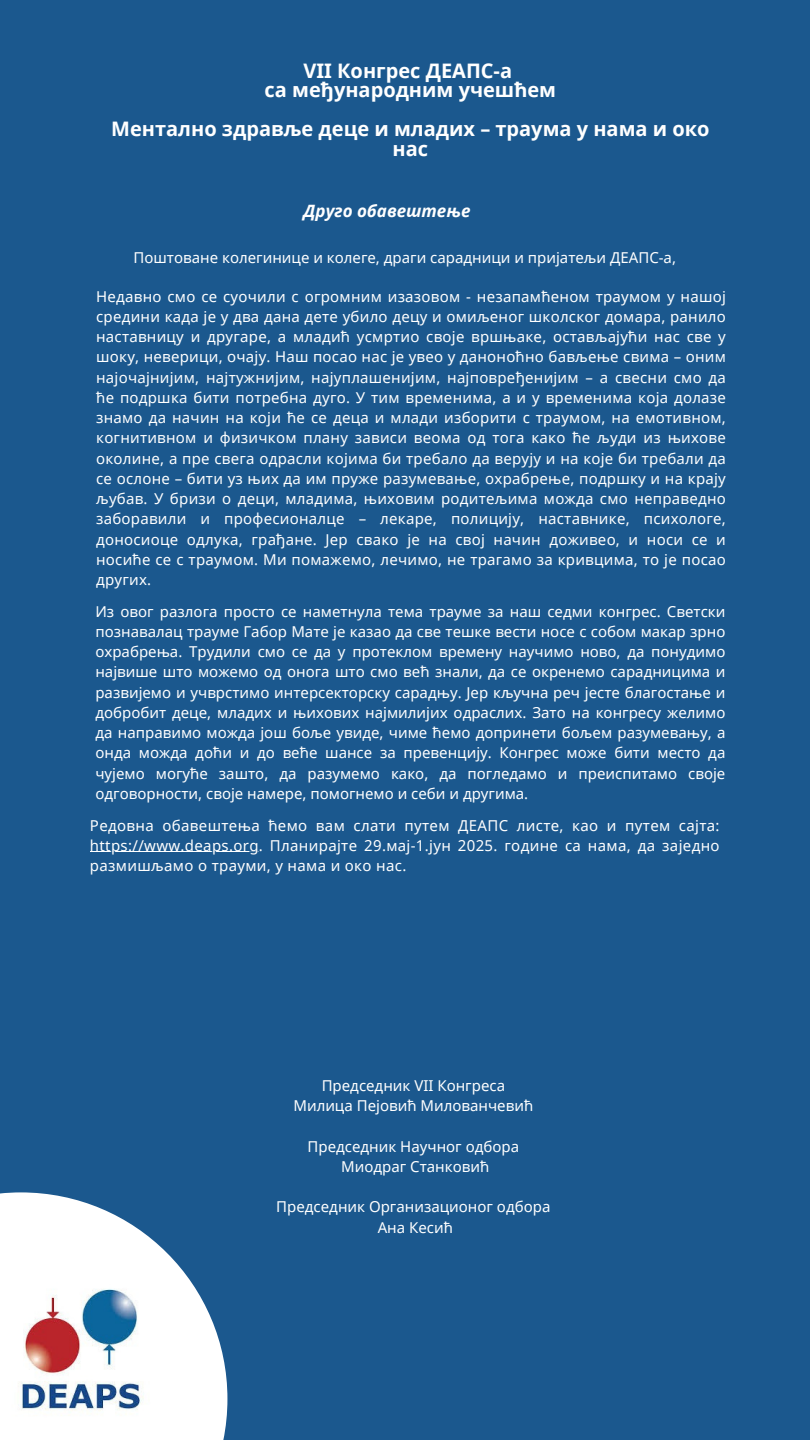
<style>
.page{position:relative;width:810px;height:1440px;background:#1b588e}
.page>*{position:absolute;margin:0;border:0;box-sizing:border-box;transform-origin:0 0}
.t1{font:700 20px/19.5px "Noto Sans";color:#fff;text-align:center}
.t2{font:italic 700 17px "Noto Sans";color:#fff}
.t3{font:15px/20.2px "Noto Sans";color:#fff;text-align:justify}
.t4{font:15px/20.2px "Noto Sans";letter-spacing:.02em;color:#fff}
</style>
<div class="page">
<svg style="left:0;top:1192px;width:227px;height:248px;fill:#fff"></svg>
<img style="left:0;top:1278px;width:162px;height:162px">
<hr style="left:90px;top:852px;width:169px;height:1px;background:#fff">
<h1 class="t1" style="left:265px;top:60px;width:293px">VII Конгрес ДЕАПС-а<br>са међународним учешћем</h1>
<h2 class="t1" style="left:111px;top:119px;width:600px">Ментално здравље деце и младих – траума у нама и око нас</h2>
<h1 class="t2" style="left:303px;top:199px;width:169px">Друго обавештење</h1>
<p class="t3" style="left:133px;top:247px;width:544px">Поштоване колегинице и колеге, драги сарадници и пријатељи ДЕАПС-а,</p>
<p class="t3" style="left:96px;top:286px;width:631px">Недавно смо се суочили с огромним изазовом - незапамћеном траумом у нашој средини када је у два дана дете убило децу и омиљеног школског домара, ранило наставницу и другаре, а младић усмртио своје вршњаке, остављајући нас све у шоку, неверици, очају. Наш посао нас је увео у даноноћно бављење свима – оним најочајнијим, најтужнијим, најуплашенијим, најповређенијим – а свесни смо да ће подршка бити потребна дуго. У тим временима, а и у временима која долазе знамо да начин на који ће се деца и млади изборити с траумом, на емотивном, когнитивном и физичком плану зависи веома од тога како ће људи из њихове околине, а пре свега одрасли којима би требало да верују и на које би требали да се ослоне – бити уз њих да им пруже разумевање, охрабрење, подршку и на крају љубав. У бризи о деци, младима, њиховим родитељима можда смо неправедно заборавили и професионалце – лекаре, полицију, наставнике, психологе, доносиоце одлука, грађане. Јер свако је на свој начин доживео, и носи се и носиће се с траумом. Ми помажемо, лечимо, не трагамо за кривцима, то је посао других.</p>
<p class="t3" style="left:95px;top:601px;width:632px">Из овог разлога просто се наметнула тема трауме за наш седми конгрес. Светски познавалац трауме Габор Мате је казао да све тешке вести носе с собом макар зрно охрабрења. Трудили смо се да у протеклом времену научимо ново, да понудимо највише што можемо од онога што смо већ знали, да се окренемо сарадницима и развијемо и учврстимо интерсекторску сарадњу. Јер кључна реч јесте благостање и добробит деце, младих и њихових најмилијих одраслих. Зато на конгресу желимо да направимо можда још боље увиде, чиме ћемо допринети бољем разумевању, а онда можда доћи и до веће шансе за превенцију. Конгрес може бити место да чујемо могуће зашто, да разумемо како, да погледамо и преиспитамо своје одговорности, своје намере, помогнемо и себи и другима.</p>
<p class="t4" style="left:90px;top:815px;width:631px">Редовна обавештења ћемо вам слати путем ДЕАПС листе, као и путем сајта:</p>
<p class="t4" style="left:90px;top:835px;width:631px">https://www.deaps.org. Планирајте 29.мај-1.јун 2025. године са нама, да заједно размишљамо о трауми, у нама и око нас.</p>
<p class="t3" style="left:322px;top:1075px;width:185px">Председник VII Конгреса</p>
<p class="t3" style="left:293px;top:1095px;width:241px">Милица Пејовић Милованчевић</p>
<p class="t3" style="left:308px;top:1136px;width:213px">Председник Научног одбора</p>
<p class="t3" style="left:341px;top:1156px;width:150px">Миодраг Станковић</p>
<p class="t3" style="left:276px;top:1197px;width:276px">Председник Организационог одбора</p>
<p class="t3" style="left:378px;top:1217px;width:77px">Ана Кесић</p>
</div>
